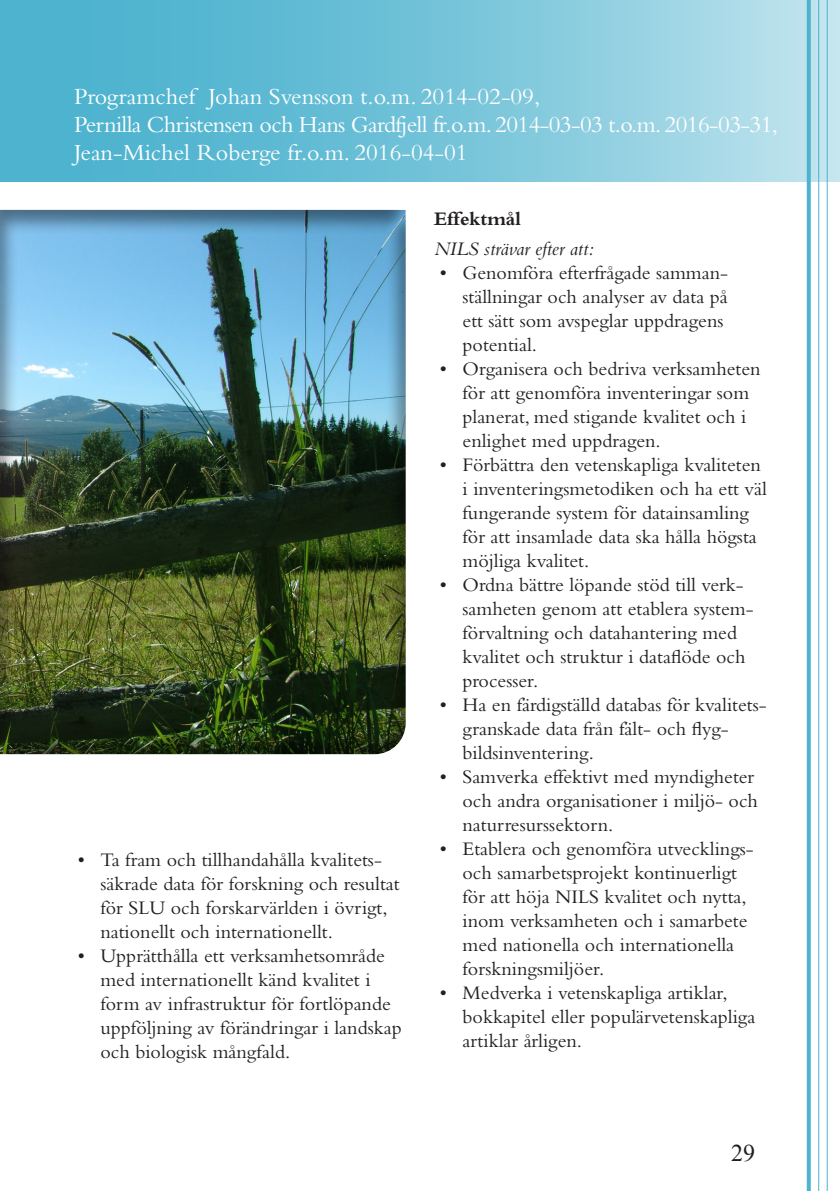
<style>
.page{position:relative;width:840px;height:1191px;background:#fff}
.page>*{position:absolute;margin:0;border:0;box-sizing:border-box;transform-origin:0 0}
.t1{font:24px "Bembo";color:#fff}
.t2{font:24px "Bembo";letter-spacing:-.02em;color:#fff}
.t3{font:24px "Times New Roman";color:#231f20}
.t4{font:20px/24px "Bembo";color:#231f20}
.t5{font:italic 20px "Bembo";color:#231f20}
.t6{font:700 20px "Bembo";color:#231f20}
</style>
<div class="page">
<svg style="left:806px;top:181px;width:4px;height:1010px;background:#6fc1d8"></svg>
<hr style="left:817px;top:0;width:1px;height:1191px;background:#4db3cf">
<hr style="left:826px;top:0;width:1px;height:1191px;background:#4db3cf">
<svg style="left:0;top:0;width:839px;height:181px;background:#77c5da"></svg>
<div style="left:0;top:208px;width:408px;height:548px;background:#231f20;opacity:.5"></div>
<p class="t1" style="left:74px;top:82px;width:467px">Programchef Johan Svensson t.o.m. 2014-02-09,</p>
<p class="t2" style="left:74px;top:110px;width:705px">Pernilla Christensen och Hans Gardfjell fr.o.m. 2014-03-03 t.o.m. 2016-03-31,</p>
<p class="t1" style="left:74px;top:138px;width:395px">Jean-Michel Roberge fr.o.m. 2016-04-01</p>
<p class="t4" style="left:100px;top:847px;width:300px;text-indent:-23px">• Ta fram och tillhandahålla kvalitets&shy;säkrade data för forskning och resultat för SLU och forskarvärlden i övrigt, nationellt och internationellt.</p>
<p class="t4" style="left:100px;top:943px;width:302px;text-indent:-23px">• Upprätthålla ett verksamhetsområde med internationellt känd kvalitet i form av infrastruktur för fortlöpande uppföljning av förändringar i landskap och biologisk mångfald.</p>
<p class="t6" style="left:434px;top:208px;width:88px">Effektmål</p>
<p class="t5" style="left:434px;top:237px;width:161px">NILS strävar efter att:</p>
<p class="t4" style="left:462px;top:260px;width:266px;text-indent:-23px">• Genomföra efterfrågade samman&shy;ställningar och analyser av data på ett sätt som avspeglar uppdragens potential.</p>
<p class="t4" style="left:462px;top:356px;width:299px;text-indent:-23px">• Organisera och bedriva verksamheten för att genomföra inventeringar som planerat, med stigande kvalitet och i enlighet med uppdragen.</p>
<p class="t4" style="left:462px;top:452px;width:306px;text-indent:-23px">• Förbättra den vetenskapliga kvaliteten i inventeringsmetodiken och ha ett väl fungerande system för datainsamling för att insamlade data ska hålla högsta möjliga kvalitet.</p>
<p class="t4" style="left:462px;top:572px;width:292px;text-indent:-23px">• Ordna bättre löpande stöd till verk&shy;samheten genom att etablera system&shy;förvaltning och datahantering med kvalitet och struktur i dataflöde och processer.</p>
<p class="t4" style="left:462px;top:692px;width:305px;text-indent:-23px">• Ha en färdigställd databas för kvalitets&shy;granskade data från fält- och flyg&shy;bildsinventering.</p>
<p class="t4" style="left:462px;top:764px;width:297px;text-indent:-23px">• Samverka effektivt med myndigheter och andra organisationer i miljö- och naturresurssektorn.</p>
<p class="t4" style="left:462px;top:836px;width:292px;text-indent:-23px">• Etablera och genomföra utvecklings&shy;och samarbetsprojekt kontinuerligt för att höja NILS kvalitet och nytta, inom verksamheten och i samarbete med nationella och internationella forskningsmiljöer.</p>
<p class="t4" style="left:462px;top:980px;width:294px;text-indent:-23px">• Medverka i vetenskapliga artiklar, bokkapitel eller populärvetenskapliga artiklar årligen.</p>
<p class="t3" style="left:730px;top:1136px;width:25px">29</p>
</div>
